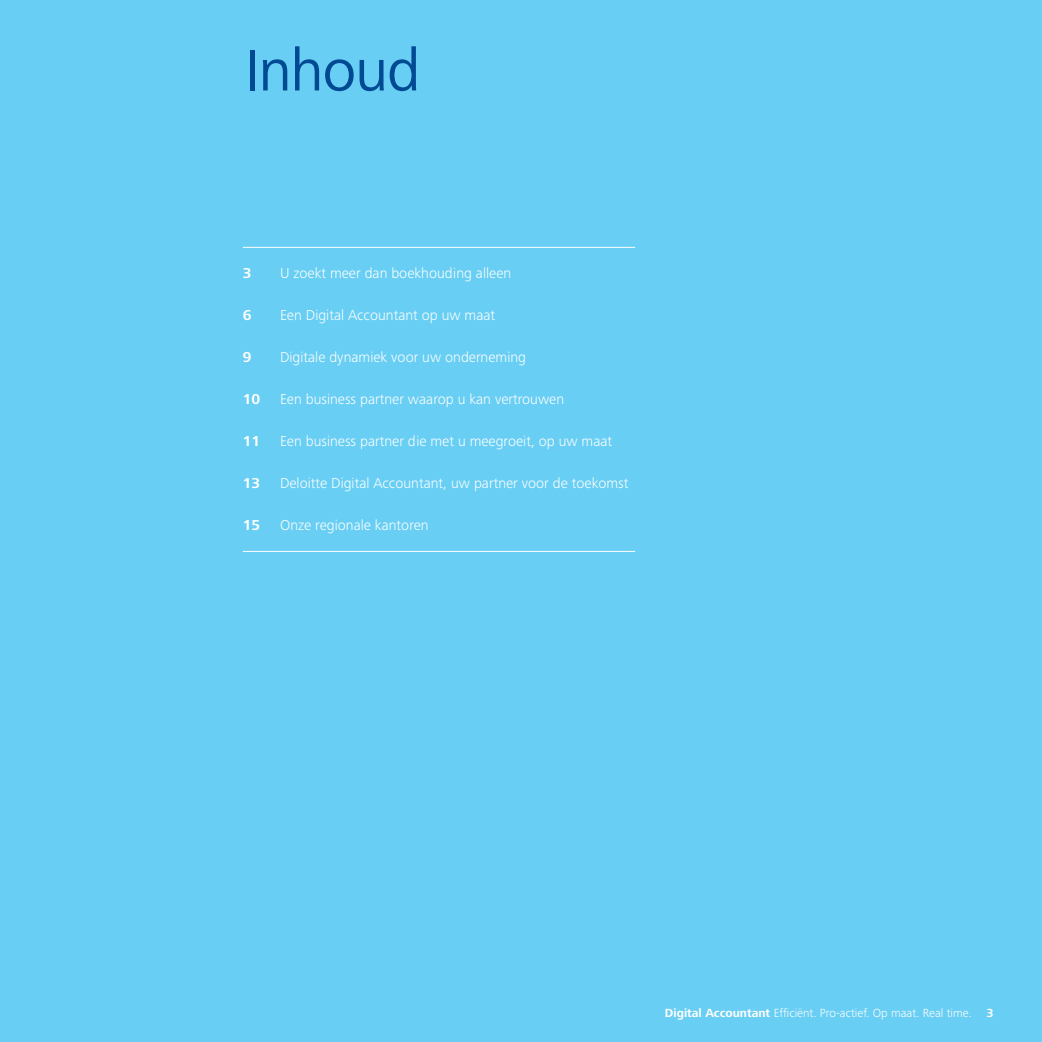
<style>
.page{position:relative;width:1042px;height:1042px;background:#68cef3}
.page>*{position:absolute;margin:0;border:0;box-sizing:border-box;transform-origin:0 0}
.t1{font:61.25px "Frutiger Next Pro";letter-spacing:-.015em;color:#004a94}
.t2{font:300 14.88px "Frutiger Next Pro";color:#fff}
.t3{font:700 14.88px "Frutiger Next Pro";color:#fff}
.t4{font:300 12.25px "Frutiger Next Pro";color:#fff}
.s1{font-weight:700}
</style>
<div class="page">
<hr style="left:243px;top:247px;width:392px;height:1px;background:#fff">
<hr style="left:243px;top:551px;width:392px;height:1px;background:#fff">
<h1 class="t1" style="left:245px;top:35px;width:177px">Inhoud</h1>
<p class="t3" style="left:243px;top:264px;width:10px">3</p>
<p class="t2" style="left:280px;top:264px;width:233px">U zoekt meer dan boekhouding alleen</p>
<p class="t3" style="left:243px;top:306px;width:10px">6</p>
<p class="t2" style="left:280px;top:306px;width:217px">Een Digital Accountant op uw maat</p>
<p class="t3" style="left:243px;top:348px;width:10px">9</p>
<p class="t2" style="left:280px;top:348px;width:248px">Digitale dynamiek voor uw onderneming</p>
<p class="t3" style="left:243px;top:390px;width:19px">10</p>
<p class="t2" style="left:280px;top:390px;width:286px">Een business partner waarop u kan vertrouwen</p>
<p class="t3" style="left:243px;top:432px;width:19px">11</p>
<p class="t2" style="left:280px;top:432px;width:334px">Een business partner die met u meegroeit, op uw maat</p>
<p class="t3" style="left:243px;top:474px;width:19px">13</p>
<p class="t2" style="left:280px;top:474px;width:350px">Deloitte Digital Accountant, uw partner voor de toekomst</p>
<p class="t3" style="left:243px;top:516px;width:19px">15</p>
<p class="t2" style="left:280px;top:516px;width:150px">Onze regionale kantoren</p>
<p class="t4" style="left:665px;top:1006px;width:330px"><span class="s1">Digital Accountant</span> Efficiënt. Pro-actief. Op maat. Real time. <span class="s1">3</span></p>
</div>
